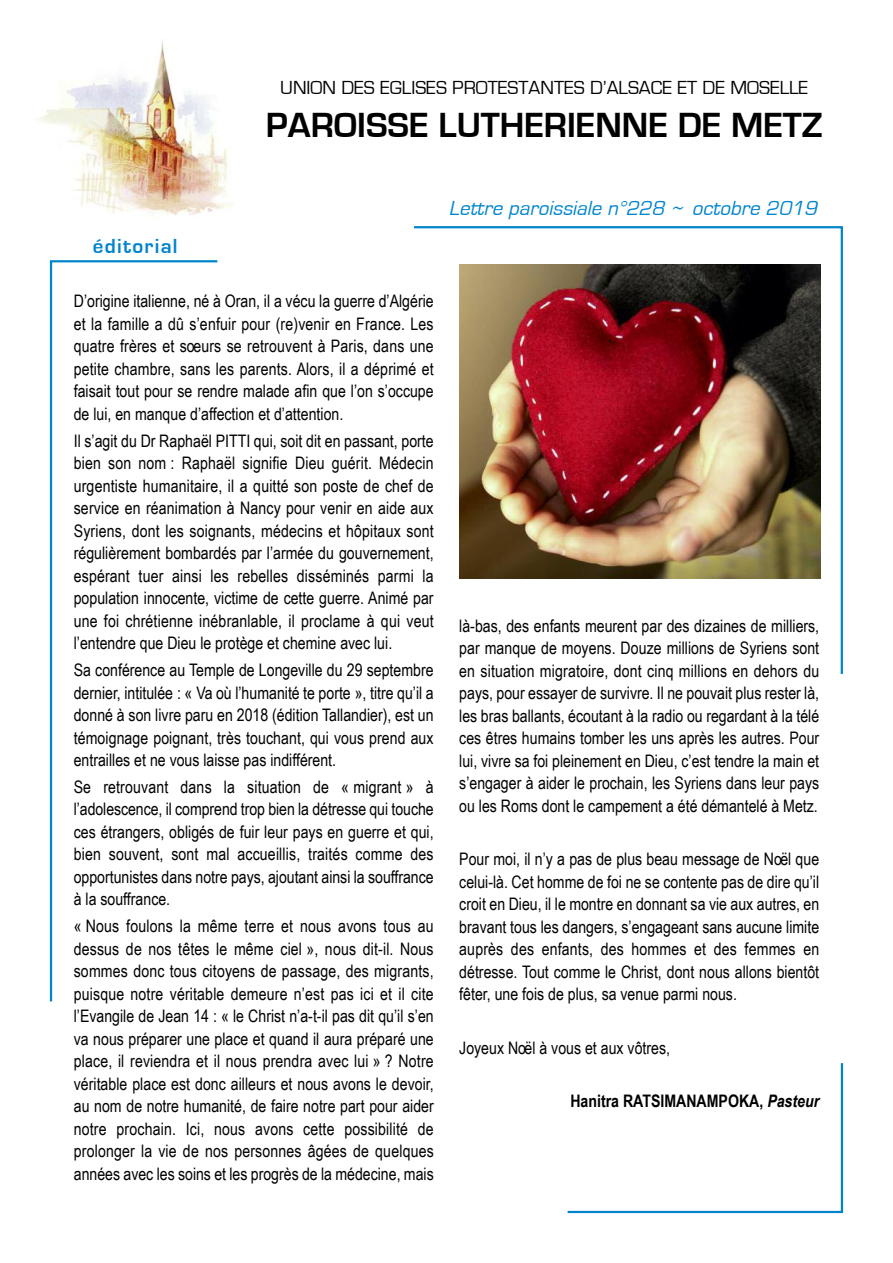
<style>
.page{position:relative;width:893px;height:1263px;background:#fff}
.page>*{position:absolute;margin:0;border:0;box-sizing:border-box;transform-origin:0 0}
.t1{font:700 36px "Eurostile";color:#000}
.t2{font:italic 21px "Eurostile";color:#0085cc}
.t3{font:700 21px "Eurostile";letter-spacing:.065em;color:#0085cc}
.t4{font:19.5px "Eurostile";color:#000}
.t5{font:17.25px/22.5px "Arial Narrow";color:#000;text-align:justify}
.t6{font:700 17.25px "Arial Narrow";color:#000}
.s1{font-style:italic}
</style>
<div class="page">
<img style="left:37px;top:41px;width:196px;height:174px">
<svg style="left:49px;top:260px;width:169px;height:742px"></svg>
<svg style="left:414px;top:226px;width:429px;height:448px"></svg>
<svg style="left:567px;top:1063px;width:277px;height:151px"></svg>
<img style="left:459px;top:265px;width:362px;height:313px">
<p class="t4" style="left:280px;top:78px;width:530px">UNION DES EGLISES PROTESTANTES D’ALSACE ET DE MOSELLE</p>
<h1 class="t1" style="left:266px;top:108px;width:558px">PAROISSE LUTHERIENNE DE METZ</h1>
<p class="t3" style="left:93px;top:236px;width:86px">éditorial</p>
<p class="t2" style="left:449px;top:198px;width:374px">Lettre paroissiale n°228 ~ octobre 2019</p>
<p class="t5" style="left:74px;top:290px;width:361px">D’origine italienne, né à Oran, il a vécu la guerre d’Algérie et la famille a dû s’enfuir pour (re)venir en France. Les quatre frères et soeurs se retrouvent à Paris, dans une petite chambre, sans les parents. Alors, il a déprimé et faisait tout pour se rendre malade afin que l’on s’occupe de lui, en manque d’affection et d’attention.</p>
<p class="t5" style="left:74px;top:429px;width:361px">Il s’agit du Dr Raphaël PITTI qui, soit dit en passant, porte bien son nom : Raphaël signifie Dieu guérit. Médecin urgentiste humanitaire, il a quitté son poste de chef de service en réanimation à Nancy pour venir en aide aux Syriens, dont les soignants, médecins et hôpitaux sont régulièrement bombardés par l’armée du gouvernement, espérant tuer ainsi les rebelles disséminés parmi la population innocente, victime de cette guerre. Animé par une foi chrétienne inébranlable, il proclame à qui veut l’entendre que Dieu le protège et chemine avec lui.</p>
<p class="t5" style="left:74px;top:658px;width:361px">Sa conférence au Temple de Longeville du 29 septembre dernier, intitulée : « Va où l’humanité te porte », titre qu’il a donné à son livre paru en 2018 (édition Tallandier), est un témoignage poignant, très touchant, qui vous prend aux entrailles et ne vous laisse pas indifférent.</p>
<p class="t5" style="left:74px;top:775px;width:361px">Se retrouvant dans la situation de « migrant » à l’adolescence, il comprend trop bien la détresse qui touche ces étrangers, obligés de fuir leur pays en guerre et qui, bien souvent, sont mal accueillis, traités comme des opportunistes dans notre pays, ajoutant ainsi la souffrance à la souffrance.</p>
<p class="t5" style="left:74px;top:914px;width:362px">« Nous foulons la même terre et nous avons tous au dessus de nos têtes le même ciel », nous dit-il. Nous sommes donc tous citoyens de passage, des migrants, puisque notre véritable demeure n’est pas ici et il cite l’Evangile de Jean 14 : « le Christ n’a-t-il pas dit qu’il s’en va nous préparer une place et quand il aura préparé une place, il reviendra et il nous prendra avec lui » ? Notre véritable place est donc ailleurs et nous avons le devoir, au nom de notre humanité, de faire notre part pour aider notre prochain. Ici, nous avons cette possibilité de prolonger la vie de nos personnes âgées de quelques années avec les soins et les progrès de la médecine, mais</p>
<p class="t5" style="left:459px;top:614px;width:361px">là-bas, des enfants meurent par des dizaines de milliers, par manque de moyens. Douze millions de Syriens sont en situation migratoire, dont cinq millions en dehors du pays, pour essayer de survivre. Il ne pouvait plus rester là, les bras ballants, écoutant à la radio ou regardant à la télé ces êtres humains tomber les uns après les autres. Pour lui, vivre sa foi pleinement en Dieu, c’est tendre la main et s’engager à aider le prochain, les Syriens dans leur pays ou les Roms dont le campement a été démantelé à Metz.</p>
<p class="t5" style="left:459px;top:848px;width:361px">Pour moi, il n’y a pas de plus beau message de Noël que celui-là. Cet homme de foi ne se contente pas de dire qu’il croit en Dieu, il le montre en donnant sa vie aux autres, en bravant tous les dangers, s’engageant sans aucune limite auprès des enfants, des hommes et des femmes en détresse. Tout comme le Christ, dont nous allons bientôt fêter, une fois de plus, sa venue parmi nous.</p>
<p class="t5" style="left:459px;top:1036px;width:212px">Joyeux Noël à vous et aux vôtres,</p>
<p class="t6" style="left:570px;top:1091px;width:250px">Hanitra RATSIMANAMPOKA, <span class="s1">Pasteur</span></p>
</div>
